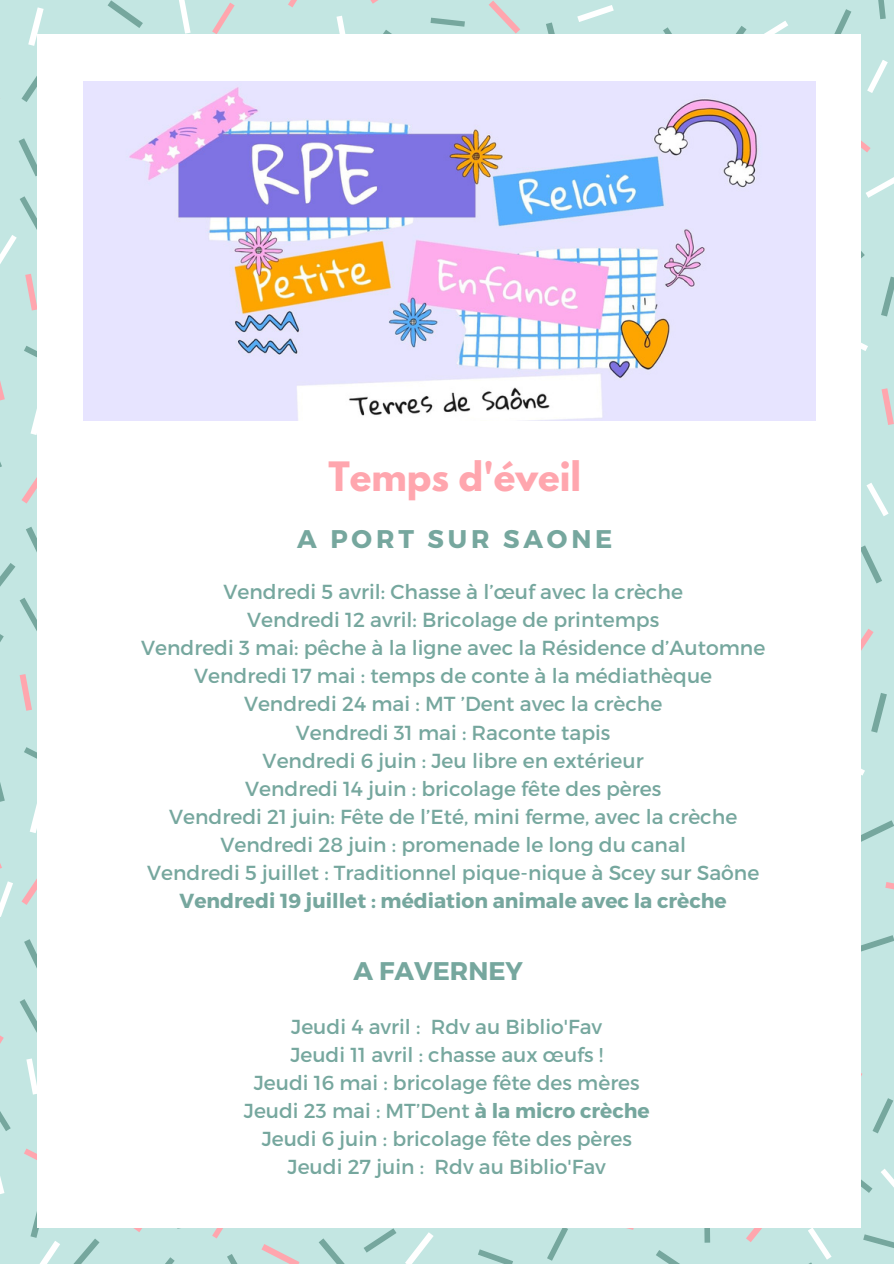
<style>
.page{position:relative;width:894px;height:1264px;background:#fff}
.page>*{position:absolute;margin:0;border:0;box-sizing:border-box;transform-origin:0 0}
.t1{font:700 35.85px "League Spartan";color:#ffa6ae}
.t2{font:700 25.5px "Montserrat";letter-spacing:.15em;color:#76a79e}
.t3{font:700 25.5px "Montserrat";color:#76a79e}
.t4{font:20.25px "Montserrat";color:#76a79e}
.t5{font:700 20.25px "Montserrat";color:#76a79e}
.s1{font-weight:700}
</style>
<div class="page">
<div style="left:0;top:0;width:893px;height:1263px;background:#c3e6e2"></div>
<svg style="left:25px;top:274px;width:13px;height:36px"></svg>
<svg style="left:212px;top:3px;width:22px;height:31px"></svg>
<svg style="left:0;top:381px;width:5px;height:20px"></svg>
<svg style="left:20px;top:674px;width:12px;height:36px"></svg>
<svg style="left:22px;top:467px;width:16px;height:36px"></svg>
<svg style="left:881px;top:388px;width:12px;height:37px"></svg>
<svg style="left:860px;top:628px;width:13px;height:36px"></svg>
<svg style="left:594px;top:1227px;width:40px;height:2px"></svg>
<svg style="left:860px;top:1070px;width:2px;height:38px"></svg>
<svg style="left:0;top:1035px;width:4px;height:9px"></svg>
<svg style="left:21px;top:868px;width:17px;height:36px"></svg>
<svg style="left:261px;top:1244px;width:38px;height:19px"></svg>
<svg style="left:24px;top:1148px;width:14px;height:21px"></svg>
<svg style="left:107px;top:1227px;width:36px;height:5px"></svg>
<svg style="left:212px;top:1227px;width:22px;height:11px"></svg>
<svg style="left:370px;top:0;width:8px;height:4px"></svg>
<svg style="left:288px;top:0;width:9px;height:7px"></svg>
<svg style="left:489px;top:1px;width:31px;height:33px"></svg>
<svg style="left:860px;top:126px;width:10px;height:26px"></svg>
<svg style="left:885px;top:882px;width:8px;height:7px"></svg>
<svg style="left:28px;top:7px;width:16px;height:39px"></svg>
<svg style="left:179px;top:0;width:11px;height:34px"></svg>
<svg style="left:31px;top:395px;width:7px;height:40px"></svg>
<svg style="left:866px;top:483px;width:22px;height:33px"></svg>
<svg style="left:860px;top:755px;width:4px;height:20px"></svg>
<svg style="left:860px;top:330px;width:7px;height:21px"></svg>
<svg style="left:30px;top:793px;width:8px;height:40px"></svg>
<svg style="left:26px;top:1058px;width:12px;height:36px"></svg>
<svg style="left:0;top:881px;width:13px;height:36px"></svg>
<svg style="left:405px;top:1232px;width:28px;height:31px"></svg>
<svg style="left:0;top:1176px;width:4px;height:18px"></svg>
<svg style="left:881px;top:1169px;width:12px;height:17px"></svg>
<svg style="left:867px;top:60px;width:20px;height:33px"></svg>
<svg style="left:764px;top:21px;width:24px;height:13px"></svg>
<svg style="left:336px;top:16px;width:10px;height:18px"></svg>
<svg style="left:866px;top:178px;width:27px;height:20px"></svg>
<svg style="left:577px;top:5px;width:36px;height:17px"></svg>
<svg style="left:21px;top:66px;width:17px;height:36px"></svg>
<svg style="left:107px;top:0;width:36px;height:28px"></svg>
<svg style="left:860px;top:545px;width:21px;height:38px"></svg>
<svg style="left:745px;top:1227px;width:86px;height:36px"></svg>
<svg style="left:656px;top:1250px;width:22px;height:13px"></svg>
<svg style="left:20px;top:999px;width:18px;height:33px"></svg>
<svg style="left:364px;top:1228px;width:32px;height:24px"></svg>
<svg style="left:872px;top:1098px;width:21px;height:35px"></svg>
<svg style="left:166px;top:1257px;width:9px;height:6px"></svg>
<svg style="left:834px;top:9px;width:17px;height:25px"></svg>
<svg style="left:546px;top:22px;width:9px;height:12px"></svg>
<svg style="left:383px;top:30px;width:9px;height:4px"></svg>
<svg style="left:736px;top:26px;width:10px;height:8px"></svg>
<svg style="left:19px;top:138px;width:19px;height:38px"></svg>
<svg style="left:0;top:196px;width:38px;height:69px"></svg>
<svg style="left:0;top:526px;width:38px;height:139px"></svg>
<svg style="left:24px;top:346px;width:14px;height:21px"></svg>
<svg style="left:871px;top:693px;width:15px;height:39px"></svg>
<svg style="left:881px;top:276px;width:12px;height:40px"></svg>
<svg style="left:860px;top:226px;width:4px;height:33px"></svg>
<div style="left:704px;top:1206px;width:6px;height:36px;background:#76a79e"></div>
<svg style="left:547px;top:1227px;width:21px;height:33px"></svg>
<svg style="left:0;top:782px;width:5px;height:20px"></svg>
<svg style="left:24px;top:939px;width:14px;height:38px"></svg>
<svg style="left:0;top:1111px;width:11px;height:20px"></svg>
<svg style="left:24px;top:747px;width:14px;height:21px"></svg>
<svg style="left:478px;top:1249px;width:35px;height:14px"></svg>
<svg style="left:319px;top:1238px;width:25px;height:25px"></svg>
<svg style="left:30px;top:1197px;width:30px;height:66px"></svg>
<svg style="left:863px;top:1234px;width:30px;height:14px"></svg>
<svg style="left:860px;top:1166px;width:12px;height:26px"></svg>
<svg style="left:74px;top:1238px;width:25px;height:25px"></svg>
<svg style="left:227px;top:1254px;width:10px;height:9px"></svg>
<svg style="left:171px;top:1227px;width:12px;height:1px"></svg>
<svg style="left:430px;top:18px;width:35px;height:9px"></svg>
<svg style="left:663px;top:27px;width:9px;height:7px"></svg>
<svg style="left:878px;top:0;width:7px;height:19px"></svg>
<svg style="left:860px;top:935px;width:33px;height:17px"></svg>
<svg style="left:860px;top:820px;width:33px;height:22px"></svg>
<div style="left:38px;top:34px;width:822px;height:1193px;background:#fff"></div>
<img style="left:83px;top:81px;width:731px;height:340px">
<p class="t1" style="left:328px;top:459px;width:254px">Temps d'éveil</p>
<p class="t2" style="left:297px;top:522px;width:317px">A PORT SUR SAONE</p>
<h1 class="t4" style="left:223px;top:578px;width:461px">Vendredi 5 avril: Chasse à l’œuf avec la crèche</h1>
<h2 class="t4" style="left:247px;top:606px;width:413px">Vendredi 12 avril: Bricolage de printemps</h2>
<p class="t4" style="left:141px;top:634px;width:625px">Vendredi 3 mai: pêche à la ligne avec la Résidence d’Automne</p>
<p class="t4" style="left:194px;top:663px;width:519px">Vendredi 17 mai : temps de conte à la médiathèque</p>
<p class="t4" style="left:244px;top:691px;width:420px">Vendredi 24 mai : MT ’Dent avec la crèche</p>
<p class="t4" style="left:296px;top:719px;width:316px">Vendredi 31 mai : Raconte tapis</p>
<p class="t4" style="left:262px;top:747px;width:382px">Vendredi 6 juin : Jeu libre en extérieur</p>
<p class="t4" style="left:245px;top:775px;width:417px">Vendredi 14 juin : bricolage fête des pères</p>
<p class="t4" style="left:169px;top:803px;width:569px">Vendredi 21 juin: Fête de l’Eté, mini ferme, avec la crèche</p>
<p class="t4" style="left:220px;top:831px;width:467px">Vendredi 28 juin : promenade le long du canal</p>
<p class="t4" style="left:147px;top:859px;width:613px">Vendredi 5 juillet : Traditionnel pique-nique à Scey sur Saône</p>
<p class="t5" style="left:179px;top:888px;width:548px">Vendredi 19 juillet : médiation animale avec la crèche</p>
<p class="t3" style="left:353px;top:954px;width:171px">A FAVERNEY</p>
<p class="t4" style="left:291px;top:1013px;width:312px">Jeudi 4 avril : Rdv au Biblio'Fav</p>
<h2 class="t4" style="left:290px;top:1041px;width:314px">Jeudi 11 avril : chasse aux œufs !</h2>
<p class="t4" style="left:254px;top:1069px;width:387px">Jeudi 16 mai : bricolage fête des mères</p>
<p class="t4" style="left:244px;top:1097px;width:407px">Jeudi 23 mai : MT’Dent <span class="s1">à la micro crèche</span></p>
<p class="t4" style="left:261px;top:1125px;width:371px">Jeudi 6 juin : bricolage fête des pères</p>
<p class="t4" style="left:287px;top:1153px;width:320px">Jeudi 27 juin : Rdv au Biblio'Fav</p>
</div>
